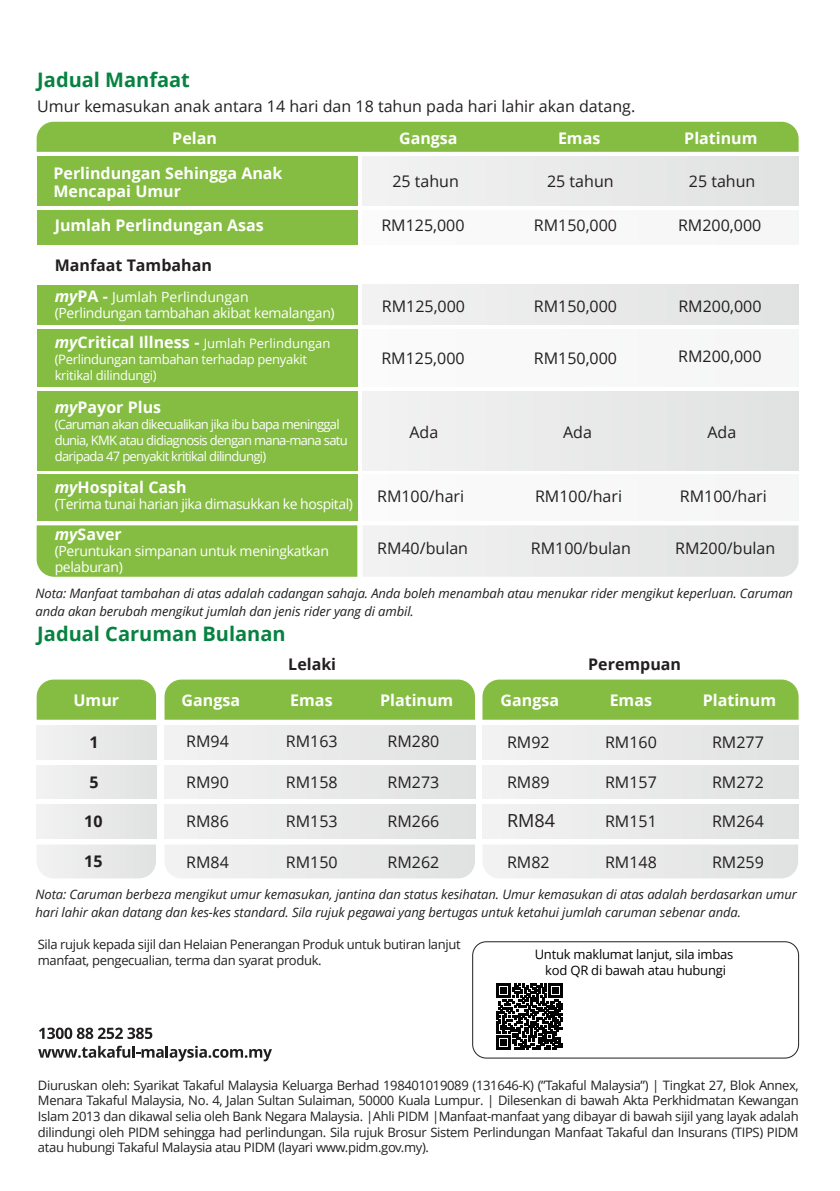
<style>
.page{position:relative;width:840px;height:1191px;background:#fff}
.page>*{position:absolute;margin:0;border:0;box-sizing:border-box;transform-origin:0 0}
.t1{font:700 20px "Open Sans";color:#078241}
.t2{font:18px "Open Sans";color:#231f20}
.t3{font:16px "Open Sans";color:#231f20}
.t4{font:700 16px/18px "Open Sans";color:#fff}
.t5{font:700 16px "Open Sans";color:#231f20}
.t6{font:14px/16px "Open Sans";letter-spacing:-.025em;color:#fff}
.t7{font:13px/15.6px "Open Sans";letter-spacing:-.025em;color:#221f1f;text-align:justify}
.t8{font:italic 13px/18px "Open Sans";letter-spacing:-.01em;color:#231f20}
.t9{font:13px/16px "Open Sans";letter-spacing:-.055em;color:#fff}
.t10{font:13px/16px "Open Sans";letter-spacing:-.025em;color:#fff}
.t11{font:13px/15.6px "Open Sans";letter-spacing:-.02em;color:#010101;text-align:center}
.s1{font-weight:700;font-style:italic;font-size:16px}
.s2{font-weight:700;font-size:16px}
.s3{font-style:italic}
</style>
<div class="page">
<div style="left:362px;top:156px;width:436px;height:50px;background:#e9eae9"></div>
<div style="left:362px;top:285px;width:436px;height:39px;background:#e9eae9"></div>
<div style="left:362px;top:329px;width:436px;height:57px;background:#f8f8f8"></div>
<div style="left:362px;top:474px;width:436px;height:46px;background:#f8f8f8"></div>
<div style="left:362px;top:391px;width:436px;height:80px;background:#e9eae9"></div>
<div style="left:37px;top:285px;width:320px;height:39px;background:#85bd42"></div>
<div style="left:37px;top:329px;width:320px;height:57px;background:#85bd42"></div>
<div style="left:362px;top:210px;width:436px;height:35px;background:#f8f8f8"></div>
<div style="left:37px;top:474px;width:320px;height:46px;background:#85bd42"></div>
<svg style="left:37px;top:525px;width:761px;height:52px;background:#bfd7a4"></svg>
<div style="left:37px;top:391px;width:320px;height:80px;background:#85bd42"></div>
<div style="left:37px;top:210px;width:320px;height:35px;background:#85bd42"></div>
<div style="left:37px;top:156px;width:320px;height:50px;background:#85bd42"></div>
<div style="left:37px;top:122px;width:761px;height:30px;background:#85bd42"></div>
<div style="left:37px;top:725px;width:119px;height:34px;background:#e9eae9"></div>
<div style="left:37px;top:765px;width:119px;height:34px;background:#e9eae9"></div>
<div style="left:37px;top:804px;width:119px;height:34px;background:#e9eae9"></div>
<svg style="left:37px;top:844px;width:119px;height:34px"></svg>
<div style="left:37px;top:679px;width:119px;height:40px;background:#85bd42"></div>
<div style="left:164px;top:679px;width:310px;height:40px;background:#85bd42"></div>
<div style="left:482px;top:679px;width:316px;height:40px;background:#85bd42"></div>
<div style="left:164px;top:725px;width:310px;height:34px;background:#e9eae9"></div>
<div style="left:164px;top:765px;width:310px;height:34px;background:#e9eae9"></div>
<div style="left:164px;top:804px;width:310px;height:34px;background:#e9eae9"></div>
<svg style="left:165px;top:844px;width:309px;height:34px"></svg>
<div style="left:482px;top:725px;width:315px;height:34px;background:#e9eae9"></div>
<div style="left:482px;top:765px;width:315px;height:34px;background:#e9eae9"></div>
<div style="left:482px;top:804px;width:315px;height:34px;background:#e9eae9"></div>
<svg style="left:483px;top:844px;width:314px;height:34px"></svg>
<svg style="left:39px;top:1027px;width:113px;height:12px"></svg>
<svg style="left:38px;top:1045px;width:234px;height:16px"></svg>
<div style="left:472px;top:941px;width:326px;height:117px;border:1px solid #221f1f;border-radius:14px"></div>
<svg style="left:496px;top:983px;width:67px;height:67px"></svg>
<svg style="left:496px;top:983px;width:66px;height:66px"></svg>
<h1 class="t1" style="left:37px;top:66px;width:154px">Jadual Manfaat</h1>
<p class="t3" style="left:37px;top:95px;width:599px">Umur kemasukan anak antara 14 hari dan 18 tahun pada hari lahir akan datang.</p>
<p class="t4" style="left:172px;top:128px;width:46px">Pelan</p>
<p class="t4" style="left:399px;top:128px;width:60px">Gangsa</p>
<p class="t4" style="left:557px;top:128px;width:44px">Emas</p>
<p class="t4" style="left:684px;top:128px;width:75px">Platinum</p>
<p class="t4" style="left:53px;top:164px;width:230px">Perlindungan Sehingga Anak<br>Mencapai Umur</p>
<p class="t4" style="left:55px;top:216px;width:210px">Jumlah Perlindungan Asas</p>
<p class="t5" style="left:55px;top:254px;width:159px">Manfaat Tambahan</p>
<p class="t6" style="left:55px;top:289px;width:281px"><span class="s1">my</span><span class="s2">PA -</span> Jumlah Perlindungan (Perlindungan tambahan akibat kemalangan)</p>
<p class="t10" style="left:55px;top:335px;width:277px"><span class="s1">my</span><span class="s2">Critical Illness -</span> Jumlah Perlindungan (Perlindungan tambahan terhadap penyakit kritikal dilindungi)</p>
<p class="t4" style="left:55px;top:398px;width:108px"><span class="s3">my</span>Payor Plus</p>
<p class="t9" style="left:55px;top:416px;width:294px">(Caruman akan dikecualikan jika ibu bapa meninggal dunia, KMK atau didiagnosis dengan mana-mana satu daripada 47 penyakit kritikal dilindungi)</p>
<p class="t4" style="left:55px;top:478px;width:133px"><span class="s3">my</span>Hospital Cash</p>
<p class="t6" style="left:55px;top:496px;width:299px">(Terima tunai harian jika dimasukkan ke hospital)</p>
<p class="t4" style="left:55px;top:525px;width:69px"><span class="s3">my</span>Saver</p>
<p class="t6" style="left:55px;top:542px;width:275px">(Peruntukan simpanan untuk meningkatkan pelaburan)</p>
<p class="t3" style="left:392px;top:170px;width:68px">25 tahun</p>
<p class="t3" style="left:381px;top:214px;width:85px">RM125,000</p>
<p class="t3" style="left:533px;top:214px;width:85px">RM150,000</p>
<p class="t3" style="left:677px;top:214px;width:85px">RM200,000</p>
<p class="t3" style="left:547px;top:170px;width:68px">25 tahun</p>
<p class="t3" style="left:688px;top:170px;width:68px">25 tahun</p>
<p class="t3" style="left:381px;top:295px;width:85px">RM125,000</p>
<p class="t3" style="left:533px;top:295px;width:85px">RM150,000</p>
<p class="t3" style="left:678px;top:295px;width:85px">RM200,000</p>
<p class="t3" style="left:381px;top:347px;width:85px">RM125,000</p>
<p class="t3" style="left:533px;top:347px;width:85px">RM150,000</p>
<p class="t3" style="left:677px;top:345px;width:85px">RM200,000</p>
<p class="t3" style="left:409px;top:421px;width:30px">Ada</p>
<p class="t3" style="left:562px;top:421px;width:30px">Ada</p>
<p class="t3" style="left:707px;top:421px;width:30px">Ada</p>
<p class="t3" style="left:377px;top:485px;width:88px">RM100/hari</p>
<p class="t3" style="left:534px;top:485px;width:88px">RM100/hari</p>
<p class="t3" style="left:679px;top:485px;width:88px">RM100/hari</p>
<p class="t3" style="left:377px;top:537px;width:92px">RM40/bulan</p>
<p class="t3" style="left:530px;top:537px;width:102px">RM100/bulan</p>
<p class="t3" style="left:674px;top:537px;width:102px">RM200/bulan</p>
<p class="t8" style="left:35px;top:583px;width:758px">Nota: Manfaat tambahan di atas adalah cadangan sahaja. Anda boleh menambah atau menukar rider mengikut keperluan. Caruman anda akan berubah mengikut jumlah dan jenis rider yang di ambil.</p>
<h1 class="t1" style="left:37px;top:620px;width:250px">Jadual Caruman Bulanan</h1>
<p class="t5" style="left:288px;top:652px;width:49px">Lelaki</p>
<p class="t5" style="left:588px;top:652px;width:94px">Perempuan</p>
<p class="t4" style="left:73px;top:690px;width:47px">Umur</p>
<p class="t5" style="left:89px;top:730px;width:11px">1</p>
<p class="t5" style="left:89px;top:770px;width:11px">5</p>
<p class="t5" style="left:84px;top:809px;width:20px">10</p>
<p class="t5" style="left:84px;top:849px;width:20px">15</p>
<p class="t4" style="left:181px;top:690px;width:60px">Gangsa</p>
<p class="t4" style="left:290px;top:690px;width:44px">Emas</p>
<p class="t4" style="left:380px;top:690px;width:75px">Platinum</p>
<p class="t4" style="left:500px;top:690px;width:60px">Gangsa</p>
<p class="t4" style="left:609px;top:690px;width:44px">Emas</p>
<p class="t4" style="left:702px;top:690px;width:75px">Platinum</p>
<p class="t3" style="left:186px;top:730px;width:44px">RM94</p>
<p class="t3" style="left:286px;top:730px;width:53px">RM163</p>
<p class="t3" style="left:387px;top:730px;width:53px">RM280</p>
<p class="t3" style="left:507px;top:731px;width:44px">RM92</p>
<p class="t3" style="left:604px;top:731px;width:53px">RM160</p>
<p class="t3" style="left:711px;top:731px;width:53px">RM277</p>
<p class="t3" style="left:186px;top:771px;width:44px">RM90</p>
<p class="t3" style="left:286px;top:771px;width:53px">RM158</p>
<p class="t3" style="left:387px;top:771px;width:53px">RM273</p>
<p class="t3" style="left:507px;top:771px;width:44px">RM89</p>
<p class="t3" style="left:604px;top:771px;width:53px">RM157</p>
<p class="t3" style="left:711px;top:771px;width:53px">RM272</p>
<p class="t3" style="left:186px;top:810px;width:44px">RM86</p>
<p class="t3" style="left:286px;top:810px;width:53px">RM153</p>
<p class="t3" style="left:387px;top:810px;width:53px">RM266</p>
<h2 class="t2" style="left:507px;top:808px;width:49px">RM84</h2>
<p class="t3" style="left:604px;top:810px;width:53px">RM151</p>
<p class="t3" style="left:711px;top:810px;width:53px">RM264</p>
<p class="t3" style="left:186px;top:851px;width:44px">RM84</p>
<p class="t3" style="left:286px;top:851px;width:53px">RM150</p>
<p class="t3" style="left:387px;top:851px;width:53px">RM262</p>
<p class="t3" style="left:507px;top:851px;width:44px">RM82</p>
<p class="t3" style="left:604px;top:851px;width:53px">RM148</p>
<p class="t3" style="left:711px;top:851px;width:53px">RM259</p>
<p class="t8" style="left:35px;top:885px;width:762px">Nota: Caruman berbeza mengikut umur kemasukan, jantina dan status kesihatan. Umur kemasukan di atas adalah berdasarkan umur hari lahir akan datang dan kes-kes standard. Sila rujuk pegawai yang bertugas untuk ketahui jumlah caruman sebenar anda.</p>
<p class="t7" style="left:38px;top:936px;width:424px">Sila rujuk kepada sijil dan Helaian Penerangan Produk untuk butiran lanjut manfaat, pengecualian, terma dan syarat produk.</p>
<p class="t11" style="left:534px;top:946px;width:200px">Untuk maklumat lanjut, sila imbas kod QR di bawah atau hubungi</p>
<p class="t7" style="left:38px;top:1076px;width:761px">Diuruskan oleh: Syarikat Takaful Malaysia Keluarga Berhad 198401019089 (131646-K) (”Takaful Malaysia”) | Tingkat 27, Blok Annex, Menara Takaful Malaysia, No. 4, Jalan Sultan Sulaiman, 50000 Kuala Lumpur. | Dilesenkan di bawah Akta Perkhidmatan Kewangan Islam 2013 dan dikawal selia oleh Bank Negara Malaysia. |Ahli PIDM |Manfaat-manfaat yang dibayar di bawah sijil yang layak adalah dilindungi oleh PIDM sehingga had perlindungan. Sila rujuk Brosur Sistem Perlindungan Manfaat Takaful dan Insurans (TIPS) PIDM atau hubungi Takaful Malaysia atau PIDM (layari www.pidm.gov.my).</p>
</div>
